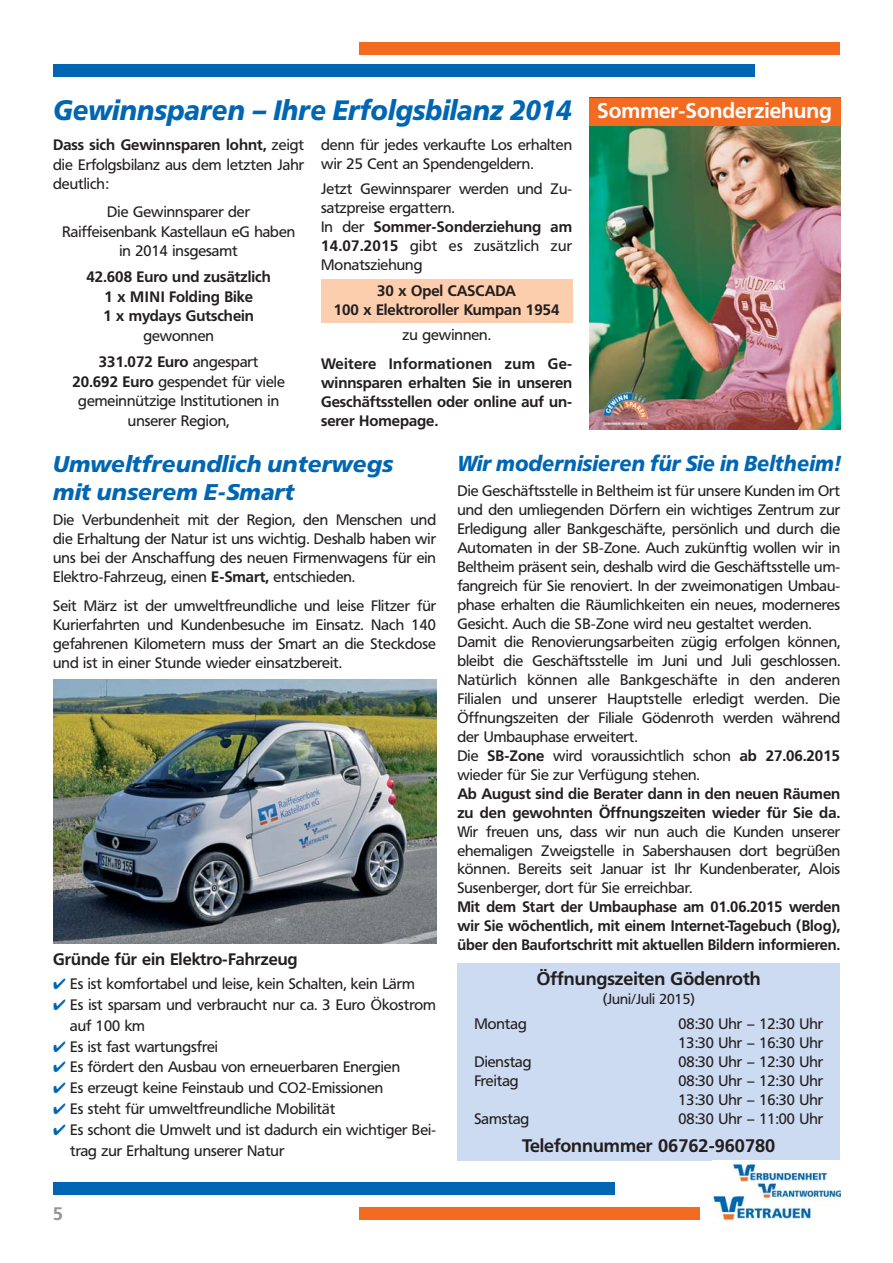
<style>
.page{position:relative;width:893px;height:1263px;background:#fff}
.page>*{position:absolute;margin:0;border:0;box-sizing:border-box;transform-origin:0 0}
.t1{font:italic 900 27.75px "Frutiger BSK";color:#0066b3;scale:.92 1}
.t2{font:italic 900 22.5px/28px "Frutiger BSK";color:#0066b3}
.t3{font:italic 900 21.45px "Frutiger BSK";color:#0066b3;scale:.92 1}
.t4{font:700 21px "Frutiger BSK";color:#fff}
.t5{font:700 18px "Frutiger BSK";color:#231f20}
.t6{font:700 18px "Frutiger BSK";color:#939598}
.t7{font:700 16.5px "Frutiger BSK";color:#231f20}
.t8{font:15px/18.9px "Frutiger BSK";color:#231f20}
.t9{font:700 15px/18.9px "Frutiger BSK";color:#231f20;text-align:justify}
.t10{font:14.25px "Frutiger BSK";color:#231f20}
.s1{font-weight:700}
.s2{color:#0066b3}
</style>
<div class="page">
<img style="left:589px;top:125px;width:251px;height:304px">
<div style="left:457px;top:963px;width:383px;height:198px;background:#ccdbf1"></div>
<div style="left:359px;top:1208px;width:340px;height:12px;background:#f36b21"></div>
<div style="left:53px;top:1182px;width:561px;height:13px;background:#0066b3"></div>
<img style="left:712px;top:1161px;width:128px;height:60px">
<div style="left:359px;top:43px;width:481px;height:12px;background:#f36b21"></div>
<div style="left:53px;top:64px;width:702px;height:13px;background:#0066b3"></div>
<div style="left:321px;top:279px;width:251px;height:43px;background:#fdceae"></div>
<div style="left:589px;top:98px;width:251px;height:27px;background:#f36b21"></div>
<img style="left:53px;top:680px;width:383px;height:264px">
<h1 class="t1" style="left:53px;top:99px;width:565px">Gewinnsparen – Ihre Erfolgsbilanz 2014</h1>
<p class="t8" style="left:53px;top:137px;width:252px;line-height:19.5px;text-align:justify"><span class="s1">Dass sich Gewinnsparen lohnt,</span> zeigt die Erfolgsbilanz aus dem letzten Jahr deutlich:</p>
<p class="t8" style="left:62px;top:204px;width:235px;line-height:19.5px;text-align:center">Die Gewinnsparer der<br>Raiffeisenbank Kastellaun eG haben in 2014 insgesamt</p>
<p class="t9" style="left:86px;top:269px;width:186px;line-height:19.5px;text-align:center">42.608 Euro und zusätzlich<br>1 x MINI Folding Bike<br>1 x mydays Gutschein</p>
<p class="t8" style="left:99px;top:324px;width:161px;line-height:26.2px;text-align:center">gewonnen<br><span class="s1">331.072 Euro</span> angespart</p>
<p class="t8" style="left:72px;top:373px;width:214px;line-height:19.5px;text-align:center"><span class="s1">20.692 Euro</span> gespendet für viele gemeinnützige Institutionen in unserer Region,</p>
<p class="t8" style="left:321px;top:137px;width:252px">denn für jedes verkaufte Los erhalten wir 25 Cent an Spendengeldern.</p>
<p class="t8" style="left:321px;top:181px;width:252px">Jetzt Gewinnsparer werden und Zu&shy;satzpreise ergattern.<br>In der <span class="s1">Sommer-Sonderziehung am<br>14.07.2015</span> gibt es zusätzlich zur<br>Monatsziehung</p>
<p class="t9" style="left:333px;top:282px;width:227px;text-align:center">30 x Opel CASCADA<br>100 x Elektroroller Kumpan 1954</p>
<p class="t8" style="left:402px;top:326px;width:90px">zu gewinnen.</p>
<p class="t9" style="left:321px;top:355px;width:252px">Weitere Informationen zum Ge&shy;winnsparen erhalten Sie in unseren Geschäftsstellen oder online auf un&shy;serer Homepage.</p>
<h3 class="t4" style="left:597px;top:102px;width:236px">Sommer-Sonderziehung</h3>
<h2 class="t2" style="left:53px;top:452px;width:341px">Umweltfreundlich unterwegs mit unserem E-Smart</h2>
<p class="t8" style="left:53px;top:512px;width:384px;text-align:justify">Die Verbundenheit mit der Region, den Menschen und die Erhaltung der Natur ist uns wichtig. Deshalb haben wir uns bei der Anschaffung des neuen Firmenwagens für ein Elektro-Fahrzeug, einen <span class="s1">E-Smart,</span> entschieden.</p>
<p class="t8" style="left:53px;top:597px;width:384px;text-align:justify">Seit März ist der umweltfreundliche und leise Flitzer für Kurierfahrten und Kundenbesuche im Einsatz. Nach 140 gefahrenen Kilometern muss der Smart an die Steckdose und ist in einer Stunde wieder einsatzbereit.</p>
<p class="t7" style="left:53px;top:953px;width:246px">Gründe für ein Elektro-Fahrzeug</p>
<p class="t8" style="left:53px;top:976px;width:363px"><span class="s2">✔</span> Es ist komfortabel und leise, kein Schalten, kein Lärm</p>
<p class="t8" style="left:70px;top:995px;width:367px;line-height:20.9px;text-indent:-17px"><span class="s2">✔</span> Es ist sparsam und verbraucht nur ca. 3 Euro Ökostrom auf 100 km</p>
<p class="t8" style="left:53px;top:1038px;width:166px"><span class="s2">✔</span> Es ist fast wartungsfrei</p>
<p class="t8" style="left:53px;top:1059px;width:348px"><span class="s2">✔</span> Es fördert den Ausbau von erneuerbaren Energien</p>
<p class="t8" style="left:53px;top:1080px;width:331px"><span class="s2">✔</span> Es erzeugt keine Feinstaub und CO2-Emissionen</p>
<p class="t8" style="left:53px;top:1101px;width:284px"><span class="s2">✔</span> Es steht für umweltfreundliche Mobilität</p>
<p class="t8" style="left:70px;top:1121px;width:367px;line-height:20.9px;text-indent:-17px"><span class="s2">✔</span> Es schont die Umwelt und ist dadurch ein wichtiger Bei&shy;trag zur Erhaltung unserer Natur</p>
<p class="t6" style="left:53px;top:1207px;width:12px">5</p>
<h3 class="t3" style="left:457px;top:455px;width:417px">Wir modernisieren für Sie in Beltheim!</h3>
<p class="t8" style="left:457px;top:483px;width:384px">Die Geschäftsstelle in Beltheim ist für unsere Kunden im Ort und den umliegenden Dörfern ein wichtiges Zentrum zur Erledigung aller Bankgeschäfte, persönlich und durch die Automaten in der SB-Zone. Auch zukünftig wollen wir in Beltheim präsent sein, deshalb wird die Geschäftsstelle um&shy;fangreich für Sie renoviert. In der zweimonatigen Umbau&shy;phase erhalten die Räumlichkeiten ein neues, moderneres Gesicht. Auch die SB-Zone wird neu gestaltet werden.<br>Damit die Renovierungsarbeiten zügig erfolgen können, bleibt die Geschäftsstelle im Juni und Juli geschlossen.<br>Natürlich können alle Bankgeschäfte in den anderen Filialen und unserer Hauptstelle erledigt werden. Die Öffnungszeiten der Filiale Gödenroth werden während der Umbauphase erweitert.<br>Die <span class="s1">SB-Zone</span> wird voraussichtlich schon <span class="s1">ab 27.06.2015 </span>wieder für Sie zur Verfügung stehen.</p>
<p class="t9" style="left:457px;top:785px;width:384px">Ab August sind die Berater dann in den neuen Räumen zu den gewohnten Öffnungszeiten wieder für Sie da.</p>
<p class="t8" style="left:457px;top:823px;width:384px;text-align:justify">Wir freuen uns, dass wir nun auch die Kunden unserer ehemaligen Zweigstelle in Sabershausen dort begrüßen können. Bereits seit Januar ist Ihr Kundenberater, Alois Susenberger, dort für Sie erreichbar.</p>
<p class="t9" style="left:457px;top:899px;width:384px">Mit dem Start der Umbauphase am 01.06.2015 werden wir Sie wöchentlich, mit einem Internet-Tagebuch (Blog), über den Baufortschritt mit aktuellen Bildern informieren.</p>
<p class="t5" style="left:537px;top:972px;width:225px">Öffnungszeiten Gödenroth</p>
<p class="t10" style="left:603px;top:994px;width:93px">(Juni/Juli 2015)</p>
<p class="t8" style="left:474px;top:1016px;width:54px">Montag</p>
<p class="t8" style="left:678px;top:1016px;width:146px">08:30 Uhr – 12:30 Uhr<br>13:30 Uhr – 16:30 Uhr</p>
<p class="t8" style="left:474px;top:1054px;width:59px">Dienstag</p>
<p class="t8" style="left:678px;top:1054px;width:146px">08:30 Uhr – 12:30 Uhr</p>
<p class="t8" style="left:474px;top:1073px;width:46px">Freitag</p>
<p class="t8" style="left:678px;top:1073px;width:146px">08:30 Uhr – 12:30 Uhr<br>13:30 Uhr – 16:30 Uhr</p>
<p class="t8" style="left:474px;top:1111px;width:56px">Samstag</p>
<p class="t8" style="left:678px;top:1111px;width:146px">08:30 Uhr – 11:00 Uhr</p>
<p class="t5" style="left:522px;top:1138px;width:255px">Telefonnummer 06762-960780</p>
</div>
